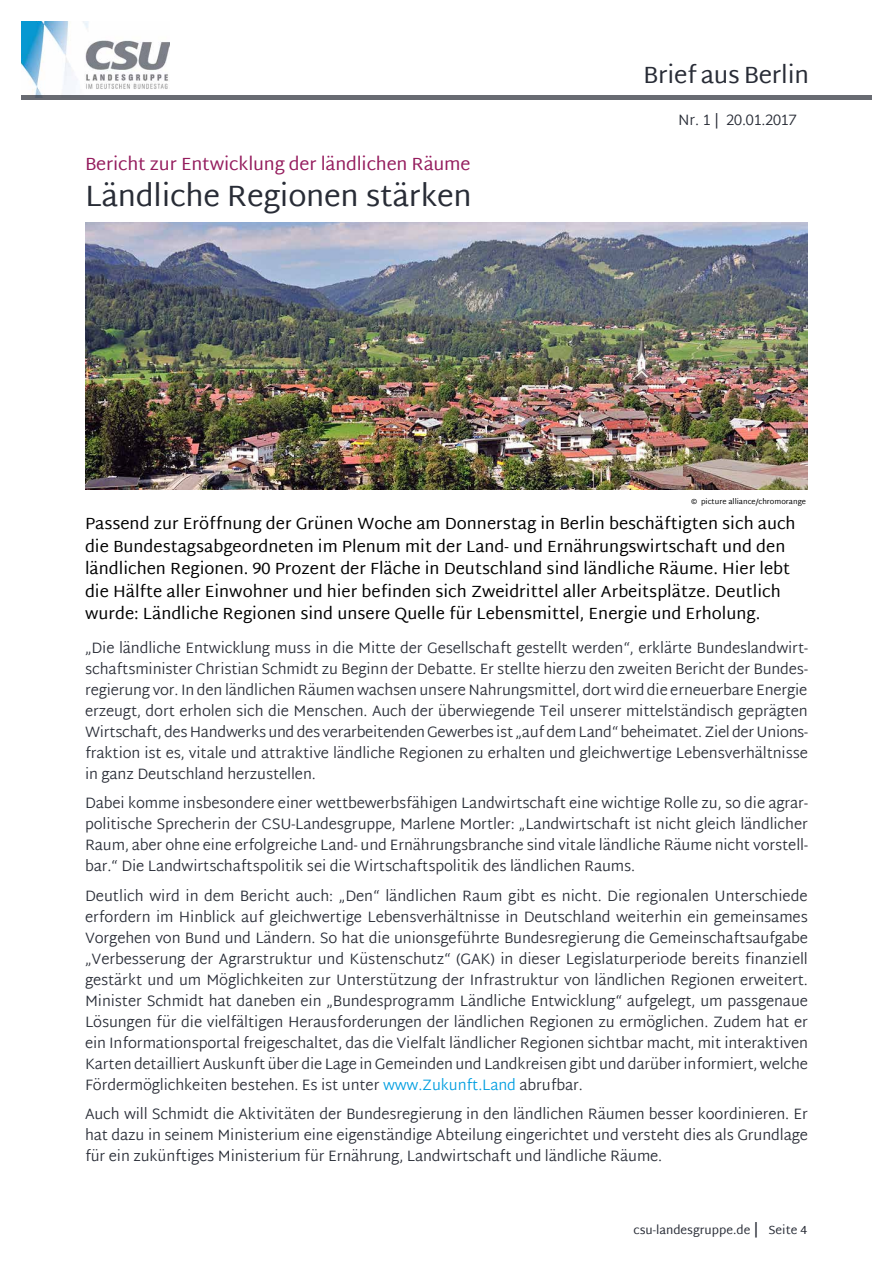
<style>
.page{position:relative;width:893px;height:1263px;background:#fff}
.page>*{position:absolute;margin:0;border:0;box-sizing:border-box;transform-origin:0 0}
._03_BaB_Ü_Fett_Artik{font:30px "Martel Sans";letter-spacing:-.01em;color:#282c36}
.t1{font:24px "Martel Sans";letter-spacing:-.01em;color:#282c36}
._03_BaB_Ü_Beere_Arti{font:18px "Martel Sans";letter-spacing:-.01em;color:#951d5e}
._03_BaB_Teaser{font:16.5px/22.5px "Martel Sans";color:#000}
._04_BaB_Fließtext{font:300 15px/21px "Martel Sans";letter-spacing:-.01em;color:#282c36;text-align:justify}
.t2{font:12px "Martel Sans";color:#282c36}
._13_BaB_Rechtevermer{font:7.5px "Martel Sans";color:#000}
.s1{color:#009ee0}
.s2{font-size:15px}
</style>
<div class="page">
<img style="left:21px;top:21px;width:149px;height:75px">
<hr style="left:21px;top:96px;width:851px;height:4px;background:#686b72">
<img style="left:85px;top:222px;width:723px;height:268px">
<h2 class="t1" style="left:643px;top:61px;width:167px">Brief aus Berlin</h2>
<p class="_03_BaB_Ü_Beere_Arti" style="left:85px;top:153px;width:387px">Bericht zur Entwicklung der ländlichen Räume</p>
<p class="_03_BaB_Ü_Fett_Artik" style="left:85px;top:178px;width:388px">Ländliche Regionen stärken</p>
<p class="_04_BaB_Fließtext" style="left:678px;top:110px;width:120px">Nr. 1 | 20.01.2017</p>
<p class="_13_BaB_Rechtevermer" style="left:691px;top:497px;width:116px">© picture alliance/chromorange</p>
<p class="_03_BaB_Teaser" style="left:85px;top:512px;width:712px">Passend zur Eröffnung der Grünen Woche am Donnerstag in Berlin beschäftigten sich auch die Bundestagsabgeordneten im Plenum mit der Land- und Ernährungswirtschaft und den ländlichen Regionen. 90 Prozent der Fläche in Deutschland sind ländliche Räume. Hier lebt die Hälfte aller Einwohner und hier befinden sich Zweidrittel aller Arbeitsplätze. Deutlich wurde: Ländliche Regionen sind unsere Quelle für Lebensmittel, Energie und Erholung.</p>
<p class="_04_BaB_Fließtext" style="left:85px;top:638px;width:724px">„Die ländliche Entwicklung muss in die Mitte der Gesellschaft gestellt werden“, erklärte Bundeslandwirt&shy;schaftsminister Christian Schmidt zu Beginn der Debatte. Er stellte hierzu den zweiten Bericht der Bundes&shy;regierung vor. In den ländlichen Räumen wachsen unsere Nahrungsmittel, dort wird die erneuerbare Energie erzeugt, dort erholen sich die Menschen. Auch der überwiegende Teil unserer mittelständisch geprägten Wirtschaft, des Handwerks und des verarbeitenden Gewerbes ist „auf dem Land“ beheimatet. Ziel der Unions&shy;fraktion ist es, vitale und attraktive ländliche Regionen zu erhalten und gleichwertige Lebensverhältnisse in ganz Deutschland herzustellen.</p>
<p class="_04_BaB_Fließtext" style="left:85px;top:794px;width:724px">Dabei komme insbesondere einer wettbewerbsfähigen Landwirtschaft eine wichtige Rolle zu, so die agrar&shy;politische Sprecherin der CSU-Landesgruppe, Marlene Mortler: „Landwirtschaft ist nicht gleich ländlicher Raum, aber ohne eine erfolgreiche Land- und Ernährungsbranche sind vitale ländliche Räume nicht vorstell&shy;bar.“ Die Landwirtschaftspolitik sei die Wirtschaftspolitik des ländlichen Raums.</p>
<p class="_04_BaB_Fließtext" style="left:85px;top:886px;width:724px">Deutlich wird in dem Bericht auch: „Den“ ländlichen Raum gibt es nicht. Die regionalen Unterschiede erfordern im Hinblick auf gleichwertige Lebensverhältnisse in Deutschland weiterhin ein gemeinsames Vorgehen von Bund und Ländern. So hat die unionsgeführte Bundesregierung die Gemeinschaftsaufgabe „Verbesserung der Agrarstruktur und Küstenschutz“ (GAK) in dieser Legislaturperiode bereits finanziell gestärkt und um Möglichkeiten zur Unterstützung der Infrastruktur von ländlichen Regionen erweitert.<br>Minister Schmidt hat daneben ein „Bundesprogramm Ländliche Entwicklung“ aufgelegt, um passgenaue Lösungen für die vielfältigen Herausforderungen der ländlichen Regionen zu ermöglichen. Zudem hat er ein Informationsportal freigeschaltet, das die Vielfalt ländlicher Regionen sichtbar macht, mit interaktiven Karten detailliert Auskunft über die Lage in Gemeinden und Landkreisen gibt und darüber informiert, welche Fördermöglichkeiten bestehen. Es ist unter <span class="s1">www.Zukunft.Land</span> abrufbar.</p>
<p class="_04_BaB_Fließtext" style="left:85px;top:1105px;width:724px">Auch will Schmidt die Aktivitäten der Bundesregierung in den ländlichen Räumen besser koordinieren. Er hat dazu in seinem Ministerium eine eigenständige Abteilung eingerichtet und versteht dies als Grundlage für ein zukünftiges Ministerium für Ernährung, Landwirtschaft und ländliche Räume.</p>
<p class="t2" style="left:633px;top:1223px;width:175px">csu-landesgruppe.de <span class="s2">|</span> Seite 4</p>
</div>
